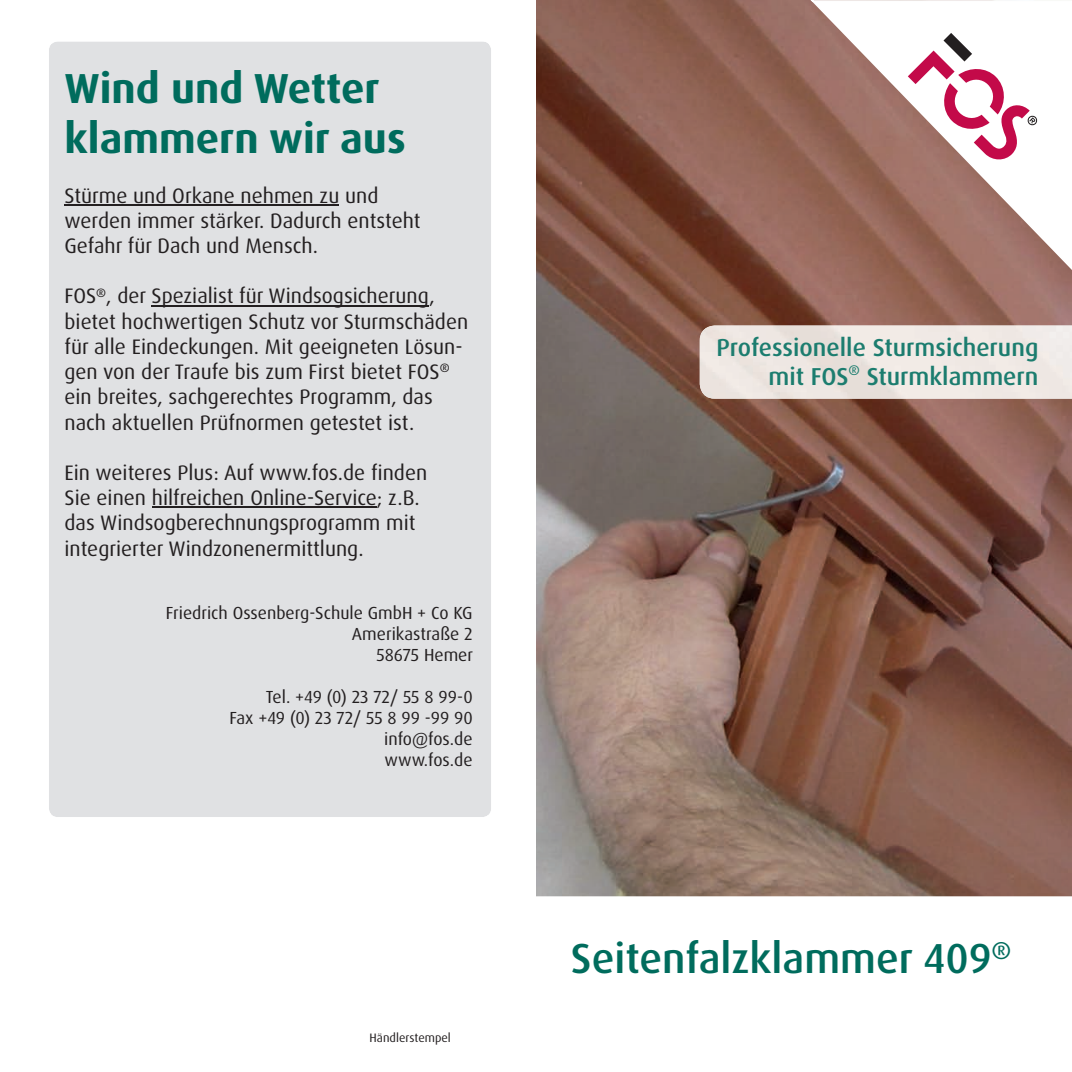
<style>
.page{position:relative;width:1072px;height:1072px;background:#fff}
.page>*{position:absolute;margin:0;border:0;box-sizing:border-box;transform-origin:0 0}
.t1{font:700 42px/50.4px "Dax OT";color:#006c5d}
.t2{font:500 42px "Dax OT";color:#006c5d}
.t3{font:500 24.5px/29.8px "Dax OT";color:#1c7d6f;text-align:right}
.t4{font:21px/25.2px "Dax OT";color:#231f20}
.t5{font:17.5px/21px "Dax OT";color:#231f20;text-align:right}
.t6{font:12.25px "Dax OT";color:#231f20}
</style>
<div class="page">
<img style="left:536px;top:0;width:535px;height:896px">
<div style="left:49px;top:42px;width:442px;height:775px;background:#e0e1e3"></div>
<hr style="left:64px;top:204px;width:275px;height:1px;background:#231f20">
<hr style="left:152px;top:305px;width:277px;height:1px;background:#231f20">
<hr style="left:152px;top:506px;width:225px;height:2px;background:#231f20">
<img style="left:699px;top:325px;width:372px;height:73px">
<svg style="left:810px;top:0;width:261px;height:270px"></svg>
<svg style="left:828px;top:15px;width:229px;height:229px"></svg>
<svg style="left:907px;top:33px;width:130px;height:128px"></svg>
<h1 class="t1" style="left:64px;top:63px;width:343px">Wind und Wetter klammern wir aus</h1>
<p class="t4" style="left:64px;top:183px;width:357px">Stürme und Orkane nehmen zu und werden immer stärker. Dadurch entsteht<br>Gefahr für Dach und Mensch.</p>
<p class="t4" style="left:64px;top:284px;width:405px">FOS<sup>®</sup>, der Spezialist für Windsogsicherung, bietet hochwertigen Schutz vor Sturmschäden für alle Eindeckungen. Mit geeigneten Lösun&shy;gen von der Traufe bis zum First bietet FOS<sup>® </sup>ein breites, sachgerechtes Programm, das nach aktuellen Prüfnormen getestet ist.</p>
<p class="t4" style="left:64px;top:460px;width:364px">Ein weiteres Plus: Auf www.fos.de finden Sie einen hilfreichen Online-Service; z.B. das Windsogberechnungsprogramm mit integrierter Windzonenermittlung.</p>
<p class="t5" style="left:166px;top:602px;width:309px">Friedrich Ossenberg-Schule GmbH + Co KG<br>Amerikastraße 2<br>58675 Hemer</p>
<p class="t5" style="left:229px;top:686px;width:245px">Tel. +49 (0) 23 72/ 55 8 99-0<br>Fax +49 (0) 23 72/ 55 8 99 -99 90 info@fos.de<br>www.fos.de</p>
<p class="t6" style="left:369px;top:1029px;width:83px">Händlerstempel</p>
<p class="t3" style="left:716px;top:332px;width:323px">Professionelle Sturmsicherung mit FOS<sup>®</sup> Sturmklammern</p>
<h1 class="t2" style="left:571px;top:931px;width:442px">Seitenfalzklammer 409<sup>®</sup></h1>
</div>
